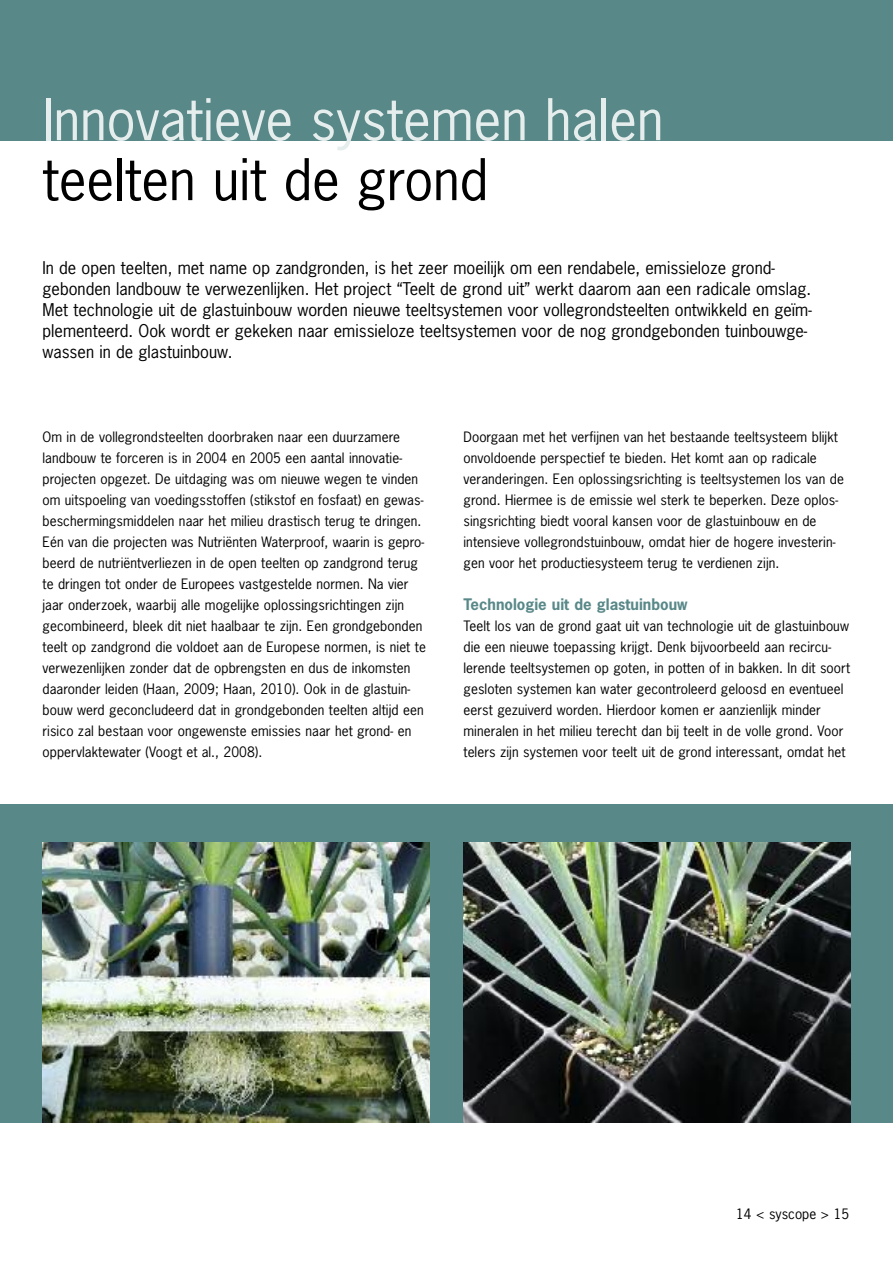
<style>
.page{position:relative;width:893px;height:1263px;background:#fff}
.page>*{position:absolute;margin:0;border:0;box-sizing:border-box;transform-origin:0 0}
.t1{font:54px "News Gothic";color:#e6eded}
.t2{font:54px "News Gothic";color:#000}
.t3{font:16.5px/21px "News Gothic";color:#000}
.t4{font:700 15px "News Gothic";color:#598888}
.t5{font:13.5px/21px "News Gothic";letter-spacing:.005em;color:#000}
</style>
<div class="page">
<div style="left:0;top:804px;width:893px;height:319px;background:#598888"></div>
<div style="left:0;top:0;width:893px;height:140px;background:#598888"></div>
<img style="left:43px;top:843px;width:386px;height:280px">
<img style="left:463px;top:843px;width:387px;height:280px">
<h1 class="t1" style="left:43px;top:90px;width:622px">Innovatieve systemen halen</h1>
<h1 class="t2" style="left:43px;top:150px;width:447px">teelten uit de grond</h1>
<p class="t3" style="left:43px;top:257px;width:771px">In de open teelten, met name op zandgronden, is het zeer moeilijk om een rendabele, emissieloze grond&shy;gebonden landbouw te verwezenlijken. Het project “Teelt de grond uit” werkt daarom aan een radicale omslag.<br>Met technologie uit de glastuinbouw worden nieuwe teeltsystemen voor vollegrondsteelten ontwikkeld en geïm&shy;plementeerd. Ook wordt er gekeken naar emissieloze teeltsystemen voor de nog grondgebonden tuinbouwge&shy;wassen in de glastuinbouw.</p>
<p class="t5" style="left:43px;top:426px;width:385px">Om in de vollegrondsteelten doorbraken naar een duurzamere landbouw te forceren is in 2004 en 2005 een aantal innovatie&shy;projecten opgezet. De uitdaging was om nieuwe wegen te vinden om uitspoeling van voedingsstoffen (stikstof en fosfaat) en gewas&shy;beschermingsmiddelen naar het milieu drastisch terug te dringen.<br>Eén van die projecten was Nutriënten Waterproof, waarin is gepro&shy;beerd de nutriëntverliezen in de open teelten op zandgrond terug te dringen tot onder de Europees vastgestelde normen. Na vier jaar onderzoek, waarbij alle mogelijke oplossingsrichtingen zijn gecombineerd, bleek dit niet haalbaar te zijn. Een grondgebonden teelt op zandgrond die voldoet aan de Europese normen, is niet te verwezenlijken zonder dat de opbrengsten en dus de inkomsten daaronder leiden (Haan, 2009; Haan, 2010). Ook in de glastuin&shy;bouw werd geconcludeerd dat in grondgebonden teelten altijd een risico zal bestaan voor ongewenste emissies naar het grond- en oppervlaktewater (Voogt et al., 2008).</p>
<p class="t5" style="left:463px;top:426px;width:382px">Doorgaan met het verfijnen van het bestaande teeltsysteem blijkt onvoldoende perspectief te bieden. Het komt aan op radicale veranderingen. Een oplossingsrichting is teeltsystemen los van de grond. Hiermee is de emissie wel sterk te beperken. Deze oplos&shy;singsrichting biedt vooral kansen voor de glastuinbouw en de intensieve vollegrondstuinbouw, omdat hier de hogere investerin&shy;gen voor het productiesysteem terug te verdienen zijn.</p>
<p class="t4" style="left:463px;top:596px;width:226px">Technologie uit de glastuinbouw</p>
<p class="t5" style="left:463px;top:615px;width:388px">Teelt los van de grond gaat uit van technologie uit de glastuinbouw die een nieuwe toepassing krijgt. Denk bijvoorbeeld aan recircu&shy;lerende teeltsystemen op goten, in potten of in bakken. In dit soort gesloten systemen kan water gecontroleerd geloosd en eventueel eerst gezuiverd worden. Hierdoor komen er aanzienlijk minder mineralen in het milieu terecht dan bij teelt in de volle grond. Voor telers zijn systemen voor teelt uit de grond interessant, omdat het</p>
<p class="t5" style="left:736px;top:1203px;width:115px">14 &lt; syscope &gt; 15</p>
</div>
